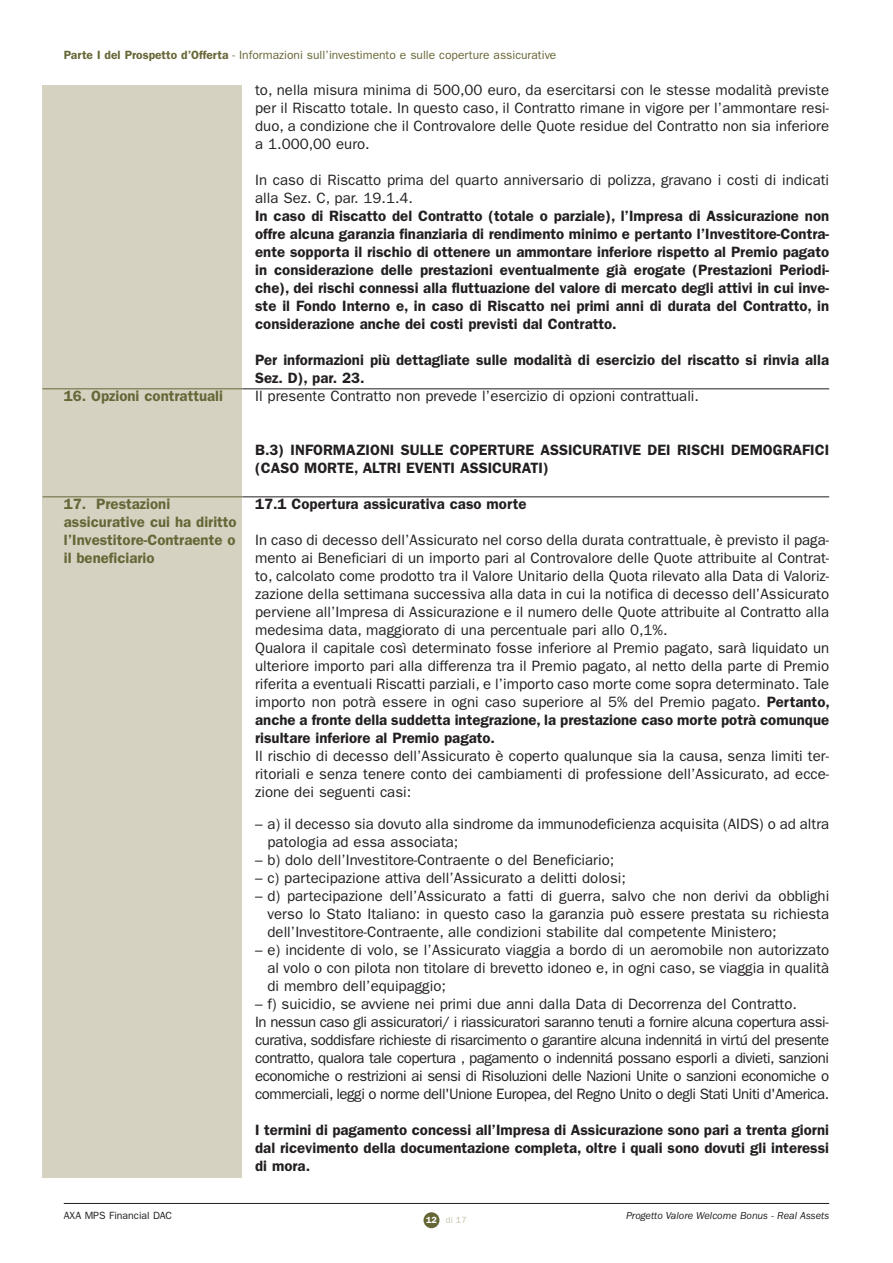
<style>
.page{position:relative;width:893px;height:1263px;background:#fff}
.page>*{position:absolute;margin:0;border:0;box-sizing:border-box;transform-origin:0 0}
.t1{font:15px/18px "Franklin Gothic";color:#231f20;text-align:justify}
.t2{font:600 15px/18px "Franklin Gothic";color:#231f20;text-align:justify}
.t3{font:15px/18px "Franklin Gothic";letter-spacing:-.03em;color:#231f20}
.t4{font:600 15px/18px "Franklin Gothic";color:#676637}
.t5{font:12px "Franklin Gothic";color:#676637}
.t6{font:italic 10.5px "Franklin Gothic";color:#231f20}
.t7{font:10.5px "Franklin Gothic";color:#231f20}
.t8{font:9px "Franklin Gothic";color:#c6c2ac}
.s1{font-weight:600}
.s2{font-weight:600;color:#fff}
</style>
<div class="page">
<div style="left:423px;top:1212px;width:16px;height:16px;background:#676637;border-radius:50%"></div>
<div style="left:43px;top:85px;width:199px;height:1093px;background:#d5d2c2"></div>
<hr style="left:43px;top:388px;width:199px;height:1px;background:#676637">
<hr style="left:43px;top:496px;width:199px;height:1px;background:#676637">
<hr style="left:242px;top:388px;width:587px;height:1px;background:#231f20">
<hr style="left:242px;top:496px;width:587px;height:1px;background:#231f20">
<hr style="left:64px;top:1203px;width:765px;height:1px;background:#231f20">
<p class="t5" style="left:64px;top:51px;width:494px"><span class="s1">Parte I del Prospetto d’Offerta</span> - Informazioni sull’investimento e sulle coperture assicurative</p>
<p class="t4" style="left:64px;top:388px;width:161px">16. Opzioni contrattuali</p>
<p class="t4" style="left:64px;top:496px;width:174px">17. Prestazioni assicurative cui ha diritto l’Investitore-Contraente o il beneficiario</p>
<p class="t1" style="left:255px;top:82px;width:576px">to, nella misura minima di 500,00 euro, da esercitarsi con le stesse modalità previste per il Riscatto totale. In questo caso, il Contratto rimane in vigore per l’ammontare resi&shy;duo, a condizione che il Controvalore delle Quote residue del Contratto non sia inferiore a 1.000,00 euro.</p>
<p class="t1" style="left:255px;top:172px;width:576px">In caso di Riscatto prima del quarto anniversario di polizza, gravano i costi di indicati alla Sez. C, par. 19.1.4.</p>
<p class="t2" style="left:255px;top:208px;width:576px">In caso di Riscatto del Contratto (totale o parziale), l’Impresa di Assicurazione non offre alcuna garanzia finanziaria di rendimento minimo e pertanto l’Investitore-Contra&shy;ente sopporta il rischio di ottenere un ammontare inferiore rispetto al Premio pagato in considerazione delle prestazioni eventualmente già erogate (Prestazioni Periodi&shy;che), dei rischi connessi alla fluttuazione del valore di mercato degli attivi in cui inve&shy;ste il Fondo Interno e, in caso di Riscatto nei primi anni di durata del Contratto, in considerazione anche dei costi previsti dal Contratto.</p>
<p class="t2" style="left:255px;top:352px;width:576px">Per informazioni più dettagliate sulle modalità di esercizio del riscatto si rinvia alla<br>Sez. D), par. 23.</p>
<p class="t1" style="left:255px;top:388px;width:445px">Il presente Contratto non prevede l’esercizio di opzioni contrattuali.</p>
<p class="t2" style="left:255px;top:442px;width:576px">B.3) INFORMAZIONI SULLE COPERTURE ASSICURATIVE DEI RISCHI DEMOGRAFICI (CASO MORTE, ALTRI EVENTI ASSICURATI)</p>
<p class="t2" style="left:255px;top:496px;width:273px">17.1 Copertura assicurativa caso morte</p>
<p class="t1" style="left:255px;top:532px;width:576px;text-align:left">In caso di decesso dell’Assicurato nel corso della durata contrattuale, è previsto il paga&shy;mento ai Beneficiari di un importo pari al Controvalore delle Quote attribuite al Contrat&shy;to, calcolato come prodotto tra il Valore Unitario della Quota rilevato alla Data di Valoriz&shy;zazione della settimana successiva alla data in cui la notifica di decesso dell’Assicurato perviene all’Impresa di Assicurazione e il numero delle Quote attribuite al Contratto alla medesima data, maggiorato di una percentuale pari allo 0,1%.<br>Qualora il capitale così determinato fosse inferiore al Premio pagato, sarà liquidato un ulteriore importo pari alla differenza tra il Premio pagato, al netto della parte di Premio riferita a eventuali Riscatti parziali, e l’importo caso morte come sopra determinato. Tale importo non potrà essere in ogni caso superiore al 5% del Premio pagato. <span class="s1">Pertanto, anche a fronte della suddetta integrazione, la prestazione caso morte potrà comunque risultare inferiore al Premio pagato.</span></p>
<p class="t1" style="left:255px;top:748px;width:576px">Il rischio di decesso dell’Assicurato è coperto qualunque sia la causa, senza limiti ter&shy;ritoriali e senza tenere conto dei cambiamenti di professione dell’Assicurato, ad ecce&shy;zione dei seguenti casi:</p>
<p class="t1" style="left:267px;top:816px;width:563px;text-indent:-12px">– a) il decesso sia dovuto alla sindrome da immunodeficienza acquisita (AIDS) o ad altra patologia ad essa associata;</p>
<p class="t1" style="left:255px;top:852px;width:361px">– b) dolo dell’Investitore-Contraente o del Beneficiario;</p>
<p class="t1" style="left:255px;top:870px;width:372px">– c) partecipazione attiva dell’Assicurato a delitti dolosi;</p>
<p class="t1" style="left:267px;top:888px;width:563px;text-indent:-12px">– d) partecipazione dell’Assicurato a fatti di guerra, salvo che non derivi da obblighi verso lo Stato Italiano: in questo caso la garanzia può essere prestata su richiesta dell’Investitore-Contraente, alle condizioni stabilite dal competente Ministero;</p>
<p class="t1" style="left:267px;top:942px;width:563px;text-indent:-12px">– e) incidente di volo, se l’Assicurato viaggia a bordo di un aeromobile non autorizzato al volo o con pilota non titolare di brevetto idoneo e, in ogni caso, se viaggia in qualità di membro dell’equipaggio;</p>
<p class="t3" style="left:255px;top:996px;width:576px">– f) suicidio, se avviene nei primi due anni dalla Data di Decorrenza del Contratto.<br>In nessun caso gli assicuratori/ i riassicuratori saranno tenuti a fornire alcuna copertura assi&shy;curativa, soddisfare richieste di risarcimento o garantire alcuna indennitá in virtú del presente contratto, qualora tale copertura , pagamento o indennitá possano esporli a divieti, sanzioni economiche o restrizioni ai sensi di Risoluzioni delle Nazioni Unite o sanzioni economiche o commerciali, leggi o norme dell'Unione Europea, del Regno Unito o degli Stati Uniti d'America.</p>
<p class="t2" style="left:255px;top:1122px;width:576px">I termini di pagamento concessi all’Impresa di Assicurazione sono pari a trenta giorni dal ricevimento della documentazione completa, oltre i quali sono dovuti gli interessi di mora.</p>
<p class="t7" style="left:64px;top:1211px;width:110px">AXA MPS Financial DAC</p>
<p class="t6" style="left:626px;top:1211px;width:205px">Progetto Valore Welcome Bonus - Real Assets</p>
<p class="t8" style="left:426px;top:1217px;width:42px"><span class="s2">12</span> di 17</p>
</div>
